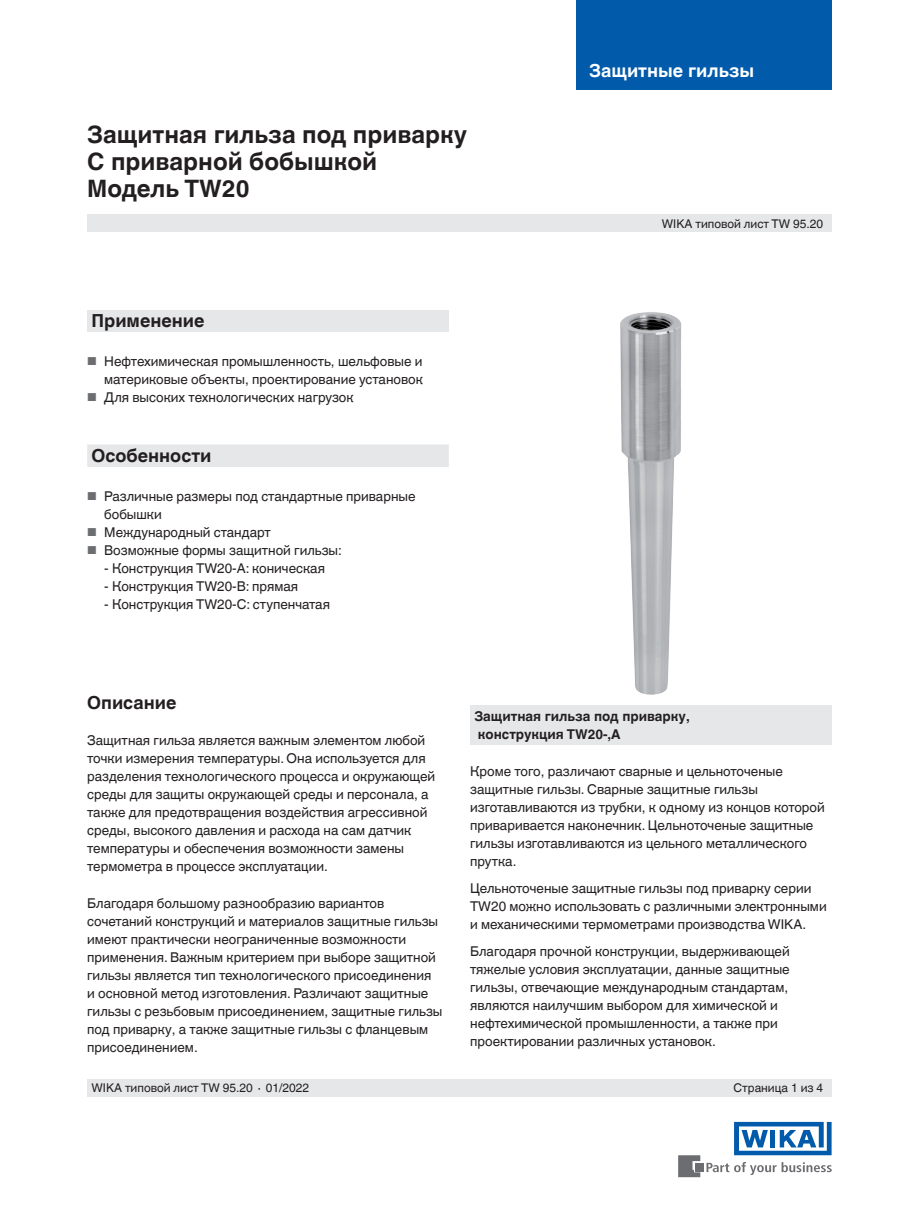
<style>
.page{position:relative;width:919px;height:1214px;background:#fff}
.page>*{position:absolute;margin:0;border:0;box-sizing:border-box;transform-origin:0 0}
.t1{font:700 24px/27px "Helvetica World";color:#231f20}
.t2{font:700 18px "Helvetica World";color:#231f20}
.t3{font:700 18px "Helvetica World";color:#fff}
.t4{font:13.5px/18px "Helvetica World";color:#231f20}
.t5{font:700 13.5px/18px "Helvetica World";color:#231f20}
.t6{font:12px "Helvetica World";color:#231f20}
.s1{font-size:11.55px;color:#6c6d70}
</style>
<div class="page">
<div style="left:87px;top:310px;width:362px;height:21px;background:#e6e7e9"></div>
<div style="left:87px;top:215px;width:744px;height:17px;background:#e6e7e9"></div>
<div style="left:87px;top:1079px;width:744px;height:17px;background:#e6e7e9"></div>
<svg style="left:706px;top:1162px;width:125px;height:13px"></svg>
<div style="left:694px;top:1163px;width:9px;height:8px;background:#6c6d70"></div>
<svg style="left:678px;top:1155px;width:22px;height:22px"></svg>
<svg style="left:734px;top:1121px;width:97px;height:34px"></svg>
<div style="left:576px;top:0;width:255px;height:89px;background:#015aaa"></div>
<img style="left:620px;top:312px;width:62px;height:383px">
<div style="left:470px;top:705px;width:361px;height:40px;background:#e6e7e9"></div>
<div style="left:87px;top:444px;width:362px;height:23px;background:#e6e7e9"></div>
<h1 class="t1" style="left:87px;top:121px;width:381px">Защитная гильза под приварку<br>С приварной бобышкой<br>Модель TW20</h1>
<h2 class="t2" style="left:91px;top:310px;width:114px">Применение</h2>
<p class="t4" style="left:87px;top:352px;width:337px;text-align:right"><span class="s1">■</span> Нефтехимическая промышленность, шельфовые и материковые объекты, проектирование установок</p>
<p class="t4" style="left:87px;top:388px;width:268px"><span class="s1">■</span> Для высоких технологических нагрузок</p>
<h2 class="t2" style="left:91px;top:445px;width:122px">Особенности</h2>
<p class="t4" style="left:104px;top:487px;width:313px;text-indent:-17px"><span class="s1">■</span> Различные размеры под стандартные приварные бобышки</p>
<p class="t4" style="left:87px;top:523px;width:185px"><span class="s1">■</span> Международный стандарт</p>
<p class="t4" style="left:87px;top:541px;width:256px"><span class="s1">■</span> Возможные формы защитной гильзы:</p>
<p class="t4" style="left:104px;top:559px;width:222px">- Конструкция TW20-A: коническая</p>
<p class="t4" style="left:104px;top:577px;width:195px">- Конструкция TW20-B: прямая</p>
<p class="t4" style="left:104px;top:595px;width:227px">- Конструкция TW20-C: ступенчатая</p>
<h2 class="t3" style="left:589px;top:60px;width:166px">Защитные гильзы</h2>
<p class="t6" style="left:661px;top:216px;width:163px">WIKA типовой лист TW 95.20</p>
<h2 class="t2" style="left:87px;top:692px;width:91px">Описание</h2>
<p class="t4" style="left:87px;top:732px;width:349px">Защитная гильза является важным элементом любой точки измерения температуры. Она используется для разделения технологического процесса и окружающей среды для защиты окружающей среды и персонала, а также для предотвращения воздействия агрессивной среды, высокого давления и расхода на сам датчик температуры и обеспечения возможности замены термометра в процессе эксплуатации.</p>
<p class="t4" style="left:87px;top:893px;width:357px">Благодаря большому разнообразию вариантов сочетаний конструкций и материалов защитные гильзы имеют практически неограниченные возможности применения. Важным критерием при выборе защитной гильзы является тип технологического присоединения и основной метод изготовления. Различают защитные гильзы с резьбовым присоединением, защитные гильзы под приварку, а также защитные гильзы с фланцевым присоединением.</p>
<p class="t5" style="left:474px;top:707px;width:217px">Защитная гильза под приварку, конструкция TW20-,A</p>
<p class="t4" style="left:470px;top:762px;width:356px">Кроме того, различают сварные и цельноточеные защитные гильзы. Сварные защитные гильзы изготавливаются из трубки, к одному из концов которой приваривается наконечник. Цельноточеные защитные гильзы изготавливаются из цельного металлического прутка.</p>
<p class="t4" style="left:470px;top:879px;width:358px">Цельноточеные защитные гильзы под приварку серии<br>TW20 можно использовать с различными электронными и механическими термометрами производства WIKA.</p>
<p class="t4" style="left:470px;top:942px;width:321px">Благодаря прочной конструкции, выдерживающей тяжелые условия эксплуатации, данные защитные гильзы, отвечающие международным стандартам, являются наилучшим выбором для химической и нефтехимической промышленности, а также при проектировании различных установок.</p>
<p class="t6" style="left:91px;top:1081px;width:219px">WIKA типовой лист TW 95.20 ∙ 01/2022</p>
<p class="t6" style="left:733px;top:1081px;width:91px">Страница 1 из 4</p>
</div>
